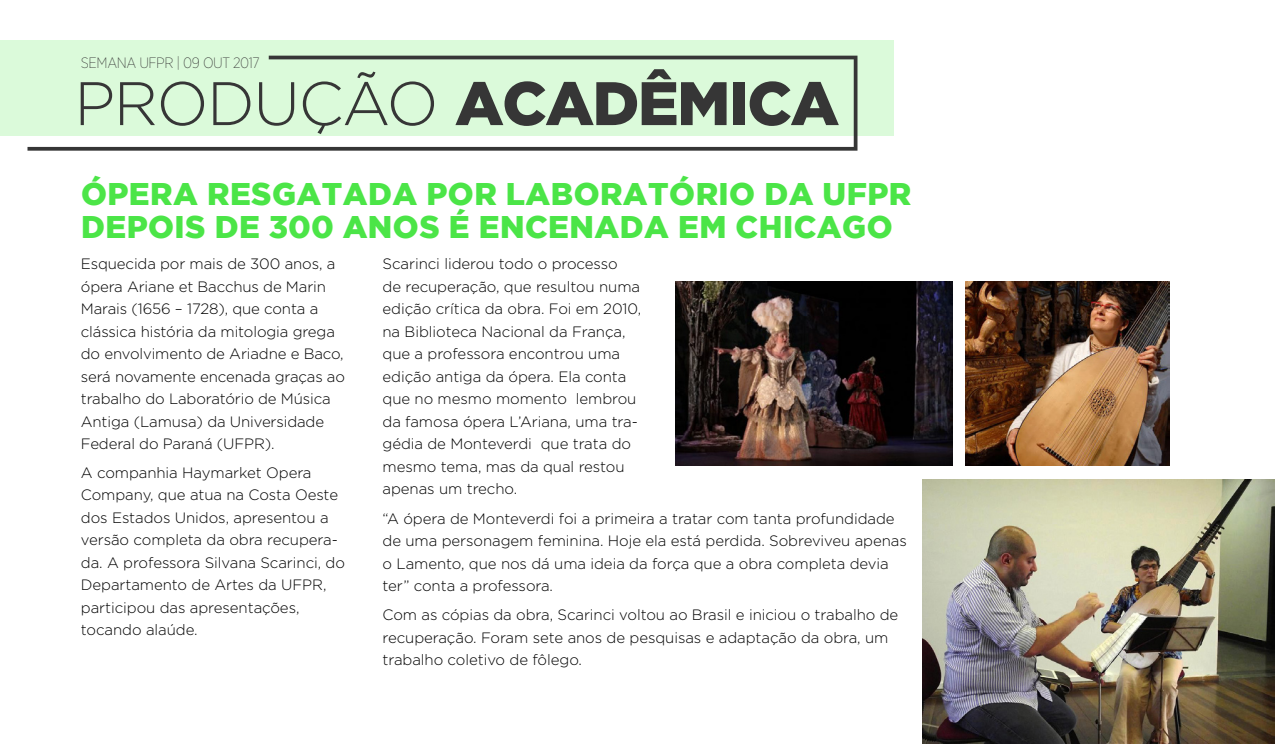
<style>
.page{position:relative;width:1275px;height:744px;background:#fff}
.page>*{position:absolute;margin:0;border:0;box-sizing:border-box;transform-origin:0 0}
.t1{font:900 61.25px "Gotham";letter-spacing:-.025em;color:#363636}
.t2{font:900 31.25px/32.5px "Gotham";letter-spacing:.015em;color:#4be547}
.t3{font:300 15px/22.5px "Gotham";letter-spacing:-.005em;color:#000}
.t4{font:200 15px "Gotham Narrow";letter-spacing:-.025em;color:#363636}
.s1{font-weight:300}
</style>
<div class="page">
<div style="left:0;top:41px;width:894px;height:95px;background:#dbfada"></div>
<svg style="left:28px;top:56px;width:830px;height:95px"></svg>
<img style="left:923px;top:480px;width:352px;height:264px">
<img style="left:965px;top:281px;width:205px;height:185px">
<img style="left:676px;top:281px;width:277px;height:185px">
<p class="t4" style="left:81px;top:53px;width:180px">SEMANA UFPR | 09 OUT 2017</p>
<h1 class="t1" style="left:74px;top:68px;width:766px"><span class="s1">PRODUÇÃO</span> ACADÊMICA</h1>
<h2 class="t2" style="left:81px;top:177px;width:832px">ÓPERA RESGATADA POR LABORATÓRIO DA UFPR<br>DEPOIS DE 300 ANOS É ENCENADA EM CHICAGO</h2>
<p class="t3" style="left:81px;top:252px;width:266px">Esquecida por mais de 300 anos, a ópera Ariane et Bacchus de Marin<br>Marais (1656 – 1728), que conta a clássica história da mitologia grega do envolvimento de Ariadne e Baco, será novamente encenada graças ao trabalho do Laboratório de Música<br>Antiga (Lamusa) da Universidade<br>Federal do Paraná (UFPR).</p>
<p class="t3" style="left:81px;top:461px;width:266px">A companhia Haymarket Opera<br>Company, que atua na Costa Oeste dos Estados Unidos, apresentou a versão completa da obra recupera&shy;da. A professora Silvana Scarinci, do<br>Departamento de Artes da UFPR, participou das apresentações, tocando alaúde.</p>
<p class="t3" style="left:383px;top:252px;width:260px">Scarinci liderou todo o processo<br>de recuperação, que resultou numa edição crítica da obra. Foi em 2010, na Biblioteca Nacional da França, que a professora encontrou uma edição antiga da ópera. Ela conta que no mesmo momento lembrou da famosa ópera L’Ariana, uma tra&shy;gédia de Monteverdi que trata do mesmo tema, mas da qual restou apenas um trecho.</p>
<p class="t3" style="left:383px;top:507px;width:526px">“A ópera de Monteverdi foi a primeira a tratar com tanta profundidade de uma personagem feminina. Hoje ela está perdida. Sobreviveu apenas o Lamento, que nos dá uma ideia da força que a obra completa devia ter” conta a professora.</p>
<p class="t3" style="left:383px;top:603px;width:517px">Com as cópias da obra, Scarinci voltou ao Brasil e iniciou o trabalho de recuperação. Foram sete anos de pesquisas e adaptação da obra, um trabalho coletivo de fôlego.</p>
</div>
